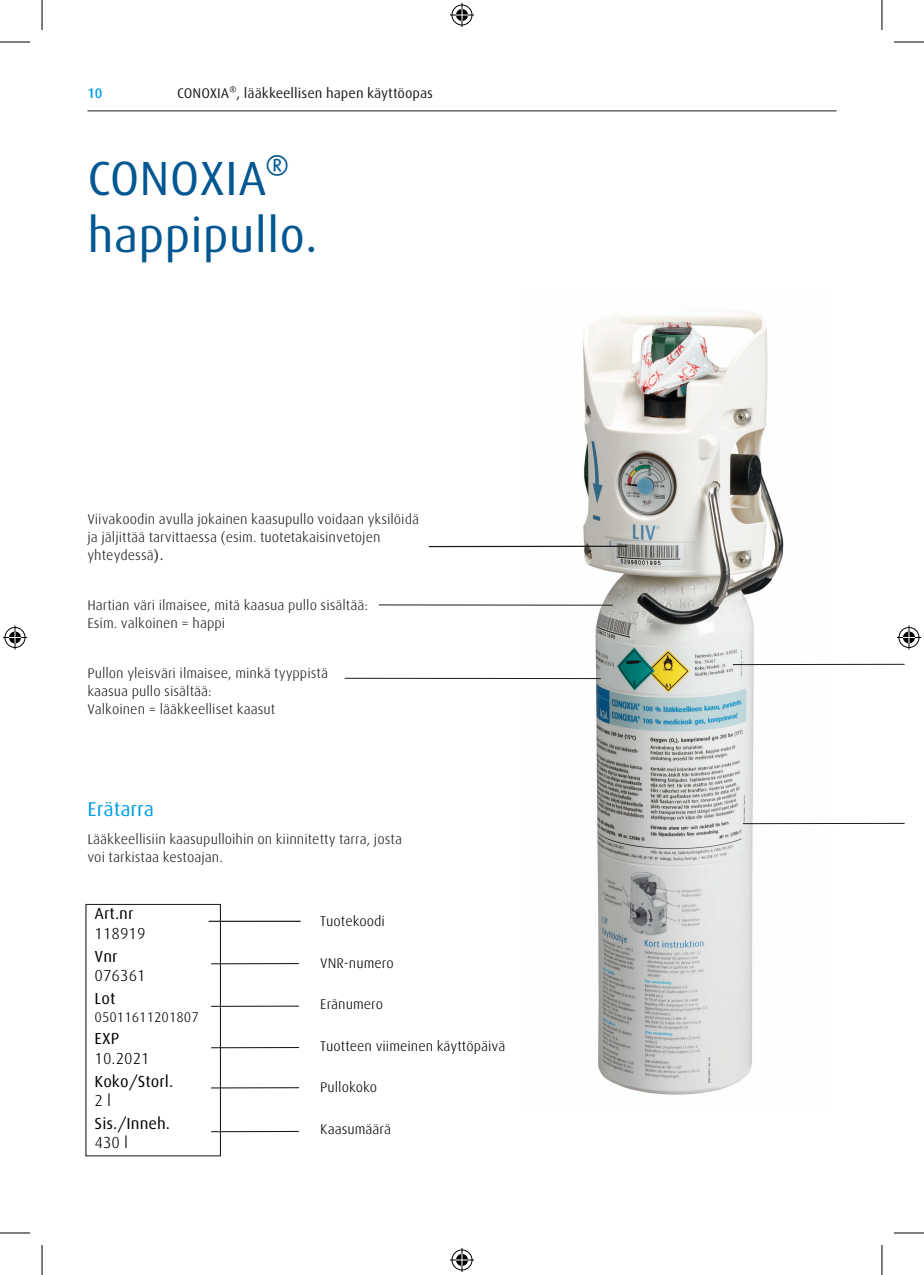
<style>
.page{position:relative;width:924px;height:1275px;background:#fff}
.page>*{position:absolute;margin:0;border:0;box-sizing:border-box;transform-origin:0 0}
.t1{font:48px/57.6px "Linde Dax Global";color:#005791}
.t2{font:20px "Linde Dax Global";letter-spacing:-.005em;color:#009fe3}
.t3{font:16px "Linde Dax Global";color:#000}
.t4{font:300 16px "Linde Dax Global";color:#000}
.t5{font:300 14px/18px "Linde Dax Global";color:#1d1d1b}
.t6{font:300 14px "Linde Dax Global";color:#000}
.t7{font:14px "Linde Dax Global";color:#1d1d1b}
.t8{font:500 14px "Linde Dax Global";color:#009fe3}
.s1{font-weight:400}
</style>
<div class="page">
<img style="left:523px;top:310px;width:303px;height:785px">
<hr style="left:87px;top:110px;width:749px;height:1px;background:#1d1d1b">
<hr style="left:732px;top:664px;width:172px;height:1px;background:#1d1d1b">
<hr style="left:742px;top:823px;width:162px;height:1px;background:#1d1d1b">
<hr style="left:0;top:42px;width:30px;height:1px;background:#000">
<hr style="left:893px;top:42px;width:30px;height:1px;background:#000">
<hr style="left:0;top:1232px;width:30px;height:1px;background:#000">
<hr style="left:893px;top:1232px;width:30px;height:1px;background:#000">
<hr style="left:42px;top:0;width:1px;height:30px;background:#000">
<hr style="left:42px;top:1245px;width:1px;height:30px;background:#000">
<hr style="left:881px;top:0;width:1px;height:30px;background:#000">
<hr style="left:881px;top:1245px;width:1px;height:30px;background:#000">
<svg style="left:450px;top:3px;width:24px;height:24px"></svg>
<svg style="left:450px;top:1248px;width:24px;height:24px"></svg>
<svg style="left:3px;top:625px;width:24px;height:24px"></svg>
<svg style="left:897px;top:625px;width:23px;height:24px"></svg>
<div style="left:85px;top:904px;width:136px;height:252px;border:1px solid #1d1d1b"></div>
<hr style="left:429px;top:546px;width:198px;height:1px;background:#1d1d1b">
<hr style="left:208px;top:921px;width:92px;height:1px;background:#1d1d1b">
<hr style="left:211px;top:963px;width:88px;height:1px;background:#1d1d1b">
<hr style="left:379px;top:604px;width:233px;height:2px;background:#1d1d1b">
<hr style="left:344px;top:678px;width:256px;height:1px;background:#1d1d1b">
<hr style="left:211px;top:1005px;width:88px;height:1px;background:#1d1d1b">
<hr style="left:211px;top:1047px;width:88px;height:1px;background:#1d1d1b">
<hr style="left:211px;top:1087px;width:88px;height:1px;background:#1d1d1b">
<hr style="left:211px;top:1131px;width:88px;height:1px;background:#1d1d1b">
<p class="t8" style="left:87px;top:85px;width:16px">10</p>
<p class="t7" style="left:177px;top:85px;width:257px">CONOXIA®, lääkkeellisen hapen käyttöopas</p>
<h1 class="t1" style="left:87px;top:149px;width:232px">CONOXIA® happipullo.</h1>
<p class="t5" style="left:87px;top:510px;width:333px">Viivakoodin avulla jokainen kaasupullo voidaan yksilöidä ja jäljittää tarvittaessa (esim. tuote takaisinvetojen yhteydessä<span class="s1">).</span></p>
<p class="t5" style="left:87px;top:596px;width:282px">Hartian väri ilmaisee, mitä kaasua pullo sisältää:<br>Esim. valkoinen = happi</p>
<p class="t5" style="left:87px;top:664px;width:242px">Pullon yleisväri ilmaisee, minkä tyyppistä kaasua pullo sisältää:<br>Valkoinen = lääkkeelliset kaasut</p>
<h2 class="t2" style="left:87px;top:797px;width:68px">Erätarra</h2>
<p class="t5" style="left:87px;top:830px;width:316px">Lääkkeellisiin kaasupulloihin on kiinnitetty tarra, josta voi tarkistaa kestoajan.</p>
<p class="t3" style="left:95px;top:904px;width:40px">Art.nr</p>
<p class="t4" style="left:95px;top:923px;width:52px">118919</p>
<p class="t3" style="left:95px;top:947px;width:24px">Vnr</p>
<p class="t4" style="left:95px;top:966px;width:52px">076361</p>
<p class="t3" style="left:95px;top:989px;width:22px">Lot</p>
<p class="t6" style="left:95px;top:1009px;width:106px">05011611201807</p>
<p class="t3" style="left:95px;top:1029px;width:26px">EXP</p>
<p class="t4" style="left:95px;top:1048px;width:57px">10.2021</p>
<p class="t3" style="left:95px;top:1071px;width:80px">Koko/Storl.</p>
<p class="t4" style="left:95px;top:1091px;width:18px">2 l</p>
<p class="t3" style="left:95px;top:1114px;width:77px">Sis./Inneh.</p>
<p class="t4" style="left:95px;top:1133px;width:35px">430 l</p>
<p class="t6" style="left:320px;top:913px;width:66px">Tuotekoodi</p>
<p class="t6" style="left:320px;top:954px;width:75px">VNR-numero</p>
<p class="t6" style="left:320px;top:996px;width:64px">Eränumero</p>
<p class="t6" style="left:320px;top:1037px;width:187px">Tuotteen viimeinen käyttöpäivä</p>
<p class="t6" style="left:320px;top:1079px;width:59px">Pullokoko</p>
<p class="t6" style="left:320px;top:1121px;width:72px">Kaasumäärä</p>
</div>
